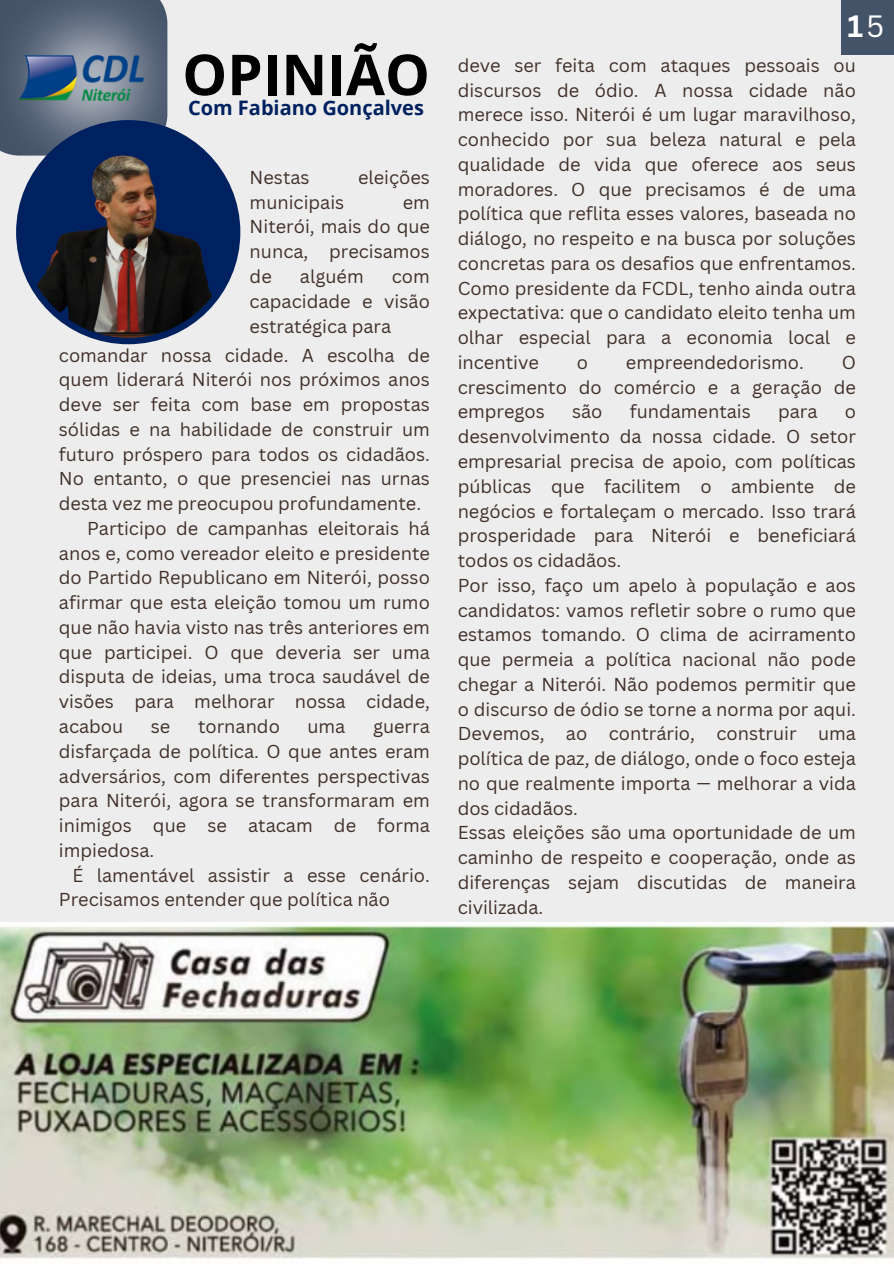
<style>
.page{position:relative;width:894px;height:1264px;background:#fff}
.page>*{position:absolute;margin:0;border:0;box-sizing:border-box;transform-origin:0 0}
.t1{font:700 56.4px "Open Sans";color:#000}
.t2{font:700 30px "Canva Sans";color:#fff}
.t3{font:700 19.95px "Open Sans";color:#002160}
.t4{font:18.15px/24.8px "Canva Sans";color:#403029;text-align:justify}
.s1{font-weight:400}
</style>
<div class="page">
<div style="left:0;top:0;width:893px;height:1184px;background:#ededed"></div>
<div style="left:840px;top:0;width:53px;height:54px;background:#455369"></div>
<img style="left:0;top:0;width:194px;height:181px">
<img style="left:16px;top:44px;width:129px;height:64px">
<img style="left:0;top:922px;width:893px;height:337px">
<div style="left:16px;top:120px;width:224px;height:224px;background:#002160;border-radius:50%"></div>
<img style="left:22px;top:126px;width:212px;height:212px;border-radius:50%">
<h2 class="t1" style="left:182px;top:35px;width:249px">OPINIÃO</h2>
<p class="t3" style="left:188px;top:94px;width:237px">Com Fabiano Gonçalves</p>
<h1 class="t4" style="left:249px;top:164px;width:61px">Nestas</h1>
<h1 class="t4" style="left:358px;top:164px;width:73px">eleições</h1>
<h1 class="t4" style="left:249px;top:189px;width:96px">municipais</h1>
<h1 class="t4" style="left:249px;top:189px;width:182px;text-indent:153px">em Niterói, mais do que nunca, precisamos de</h1>
<h1 class="t4" style="left:300px;top:263px;width:65px">alguém</h1>
<h1 class="t4" style="left:249px;top:263px;width:182px;text-indent:142px">com capacidade e visão estratégica para</h1>
<p class="t4" style="left:59px;top:342px;width:372px">comandar nossa cidade. A escolha de quem liderará Niterói nos próximos anos deve ser feita com base em propostas sólidas e na habilidade de construir um futuro próspero para todos os cidadãos.<br>No entanto, o que presenciei nas urnas desta vez me preocupou profundamente.</p>
<p class="t4" style="left:59px;top:515px;width:372px;text-indent:28px">Participo de campanhas eleitorais há anos e, como vereador eleito e presidente do Partido Republicano em Niterói, posso afirmar que esta eleição tomou um rumo que não havia visto nas três anteriores em que participei. O que deveria ser uma disputa de ideias, uma troca saudável de visões para melhorar nossa cidade, acabou</p>
<p class="t4" style="left:151px;top:713px;width:21px">se</p>
<p class="t4" style="left:198px;top:713px;width:83px">tornando</p>
<p class="t4" style="left:307px;top:713px;width:39px">uma</p>
<p class="t4" style="left:59px;top:713px;width:372px;text-indent:314px">guerra disfarçada de política. O que antes eram adversários, com diferentes perspectivas para Niterói, agora se transformaram em inimigos que se atacam de forma impiedosa.</p>
<p class="t4" style="left:59px;top:862px;width:372px;text-indent:13px">É lamentável assistir a esse cenário.<br>Precisamos entender que política não</p>
<p class="t2" style="left:847px;top:5px;width:38px">1<span class="s1">5</span></p>
<p class="t4" style="left:457px;top:52px;width:399px">deve ser feita com ataques pessoais ou discursos de ódio. A nossa cidade não merece isso. Niterói é um lugar maravilhoso, conhecido por sua beleza natural e pela qualidade de vida que oferece aos seus moradores. O que precisamos é de uma política que reflita esses valores, baseada no diálogo, no respeito e na busca por soluções concretas para os desafios que enfrentamos.<br>Como presidente da FCDL, tenho ainda outra expectativa: que o candidato eleito tenha um olhar especial para a economia local e incentive</p>
<p class="t4" style="left:576px;top:349px;width:13px">o</p>
<p class="t4" style="left:625px;top:349px;width:179px">empreendedorismo.</p>
<p class="t4" style="left:457px;top:349px;width:399px;text-indent:384px">O crescimento do comércio e a geração de empregos</p>
<p class="t4" style="left:572px;top:399px;width:32px">são</p>
<p class="t4" style="left:629px;top:399px;width:123px">fundamentais</p>
<p class="t4" style="left:777px;top:399px;width:41px">para</p>
<p class="t4" style="left:457px;top:399px;width:399px;text-indent:387px">o desenvolvimento da nossa cidade. O setor empresarial precisa de apoio, com políticas públicas que facilitem o ambiente de negócios e fortaleçam o mercado. Isso trará prosperidade para Niterói e beneficiará todos os cidadãos.</p>
<p class="t4" style="left:457px;top:572px;width:399px">Por isso, faço um apelo à população e aos candidatos: vamos refletir sobre o rumo que estamos tomando. O clima de acirramento que permeia a política nacional não pode chegar a Niterói. Não podemos permitir que o discurso de ódio se torne a norma por aqui.<br>Devemos, ao contrário, construir uma política de paz, de diálogo, onde o foco esteja no que realmente importa — melhorar a vida dos cidadãos.</p>
<p class="t4" style="left:457px;top:820px;width:399px">Essas eleições são uma oportunidade de um caminho de respeito e cooperação, onde as diferenças sejam discutidas de maneira civilizada.</p>
</div>
